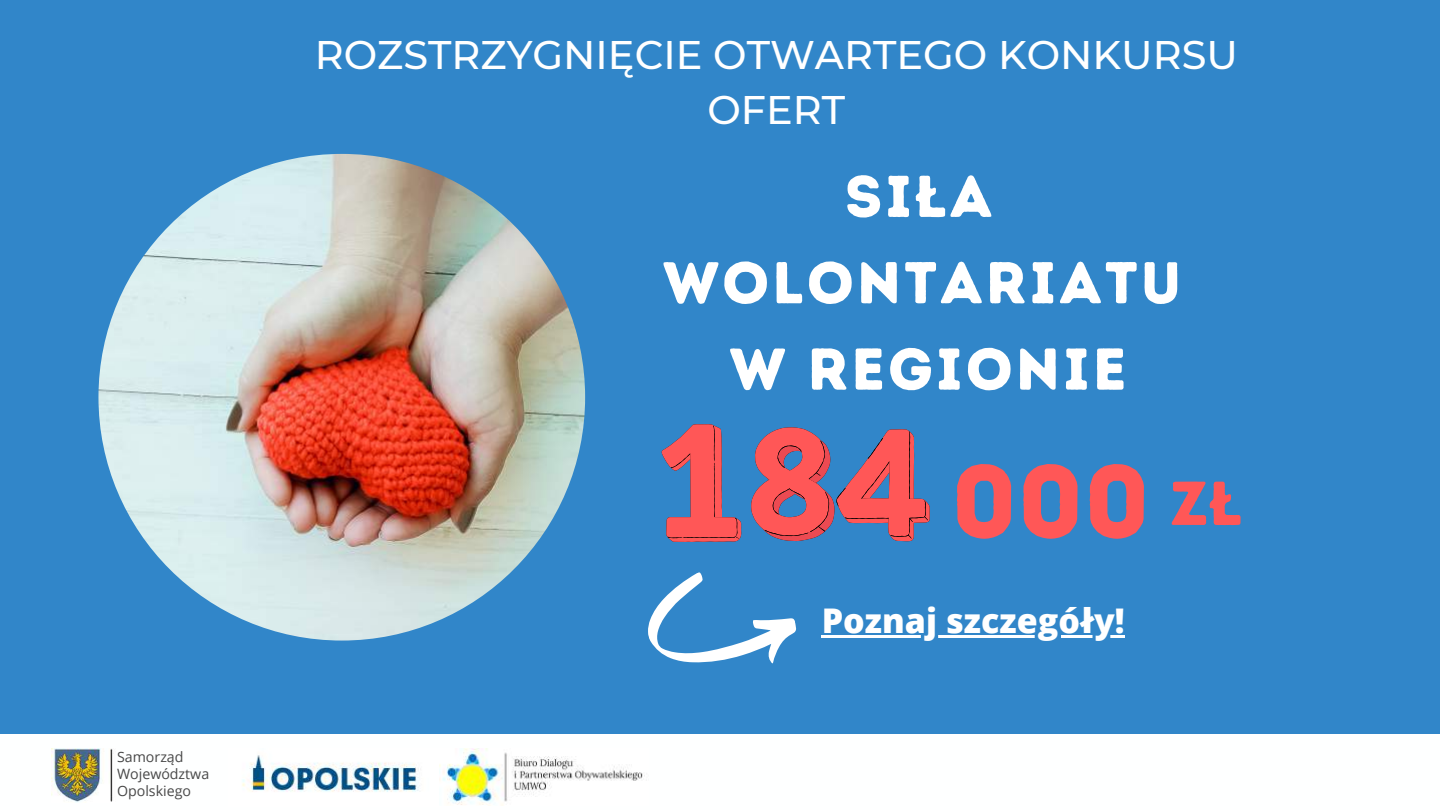
<style>
.page{position:relative;width:1440px;height:810px;background:#3186c9}
.page>*{position:absolute;margin:0;border:0;box-sizing:border-box;transform-origin:0 0}
.t1{font:103.4px "Intro Rust Base";color:#ff5757}
.t2{font:58.8px/86.3px "Intro Rust Base";letter-spacing:.05em;color:#fff;text-align:center}
.t3{font:500 39.8px/55.5px "Montserrat";color:#fff;text-align:center}
.t4{font:800 34px "Open Sans";color:#fff}
.t5{font:14.2px/17.2px "Open Sans";color:#484848}
.s1{font-size:61.9px}
</style>
<div class="page">
<svg style="left:662px;top:424px;width:79px;height:118px"></svg>
<svg style="left:751px;top:427px;width:179px;height:114px"></svg>
<img style="left:98px;top:154px;width:487px;height:487px;border-radius:50%">
<svg style="left:648px;top:572px;width:149px;height:92px"></svg>
<hr style="left:822px;top:635px;width:303px;height:3px;background:#fff">
<div style="left:0;top:734px;width:1440px;height:76px;background:#feffff"></div>
<img style="left:51px;top:749px;width:62px;height:54px">
<img style="left:242px;top:749px;width:403px;height:57px">
<p class="t5" style="left:117px;top:748px;width:94px">Samorząd<br>Województwa<br>Opolskiego</p>
<p class="t3" style="left:315px;top:27px;width:925px">ROZSTRZYGNIĘCIE OTWARTEGO KONKURSU<br>OFERT</p>
<h2 class="t2" style="left:663px;top:153px;width:520px">SIŁA<br>WOLONTARIATU<br>W REGIONIE</h2>
<h1 class="t1" style="left:951px;top:439px;width:293px">000 <span class="s1">zł</span></h1>
<p class="t4" style="left:822px;top:596px;width:305px">Poznaj szczegóły!</p>
</div>
